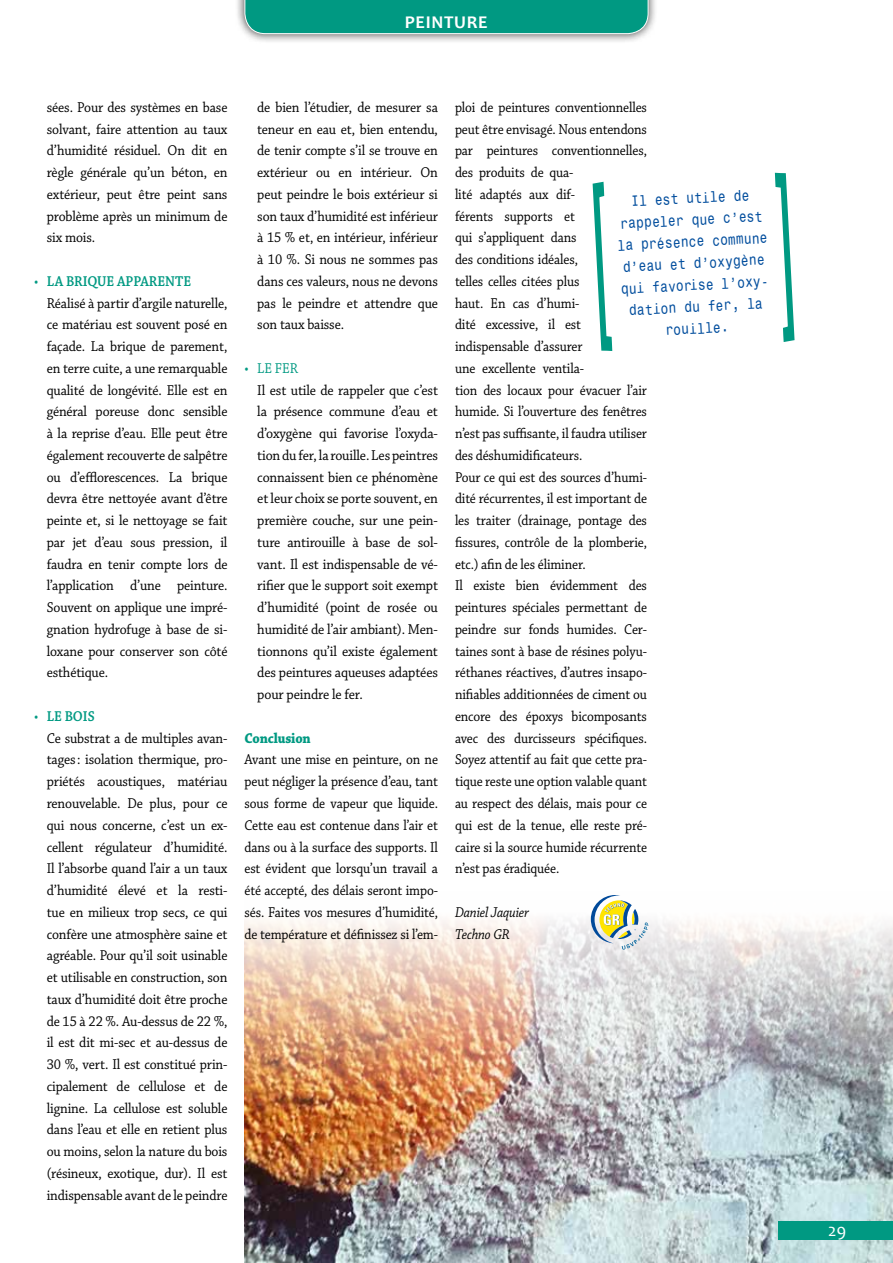
<style>
.page{position:relative;width:893px;height:1263px;background:#fff}
.page>*{position:absolute;margin:0;border:0;box-sizing:border-box;transform-origin:0 0}
.t1{font:700 18px "Candara";letter-spacing:.04em;color:#fff}
.t2{font:18px "Candara";color:#fff}
.t3{font:15px/21.8px "Chaparral Pro";letter-spacing:-.005em;color:#000;text-align:justify;scale:.92 1}
.t4{font:15px/21.8px "Chaparral Pro";letter-spacing:-.005em;color:#000;text-align:justify;scale:.9 1}
.t5{font:15px/21.8px "Chaparral Pro";letter-spacing:-.005em;color:#000;text-align:justify;scale:.93 1}
.t6{font:italic 15px/21.8px "Chaparral Pro";letter-spacing:-.01em;color:#000;scale:.9 1}
.t7{font:700 15px "Chaparral Pro";letter-spacing:-.01em;color:#009982;scale:.9 1}
.t8{font:15px "Chaparral Pro";color:#009982;scale:.92 1}
.t9{font:13.5px/21.8px "Monospace Typewriter";color:#004d9d;text-align:center}
.s1{color:#009982}
.s2{font-weight:600;color:#009982}
</style>
<div class="page">
<img style="left:244px;top:916px;width:649px;height:347px">
<div style="left:778px;top:1221px;width:115px;height:19px;background:#009982"></div>
<div style="left:235px;top:0;width:423px;height:44px;background:#000;opacity:.75"></div>
<div style="left:244px;top:0;width:405px;height:34px;background:#009982"></div>
<svg style="left:591px;top:895px;width:57px;height:55px"></svg>
<svg style="left:593px;top:182px;width:19px;height:169px"></svg>
<svg style="left:775px;top:173px;width:19px;height:169px"></svg>
<p class="t1" style="left:405px;top:11px;width:84px">PEINTURE</p>
<p class="t3" style="left:47px;top:97px;width:198px">sées. Pour des systèmes en base solvant, faire attention au taux d’humidité résiduel. On dit en règle générale qu’un béton, en extérieur, peut être peint sans problème après un minimum de six mois.</p>
<p class="t3" style="left:47px;top:271px;width:198px;text-align:left;text-indent:-13px"><span class="s1">•</span> <span class="s2">LA BRIQUE APPARENTE<br></span>Réalisé à partir d’argile naturelle, ce matériau est souvent posé en façade. La brique de parement, en terre cuite, a une remarquable qualité de longévité. Elle est en général poreuse donc sensible à la reprise d’eau. Elle peut être également recouverte de salpêtre ou d’efflorescences. La brique devra être nettoyée avant d’être peinte et, si le nettoyage se fait par jet d’eau sous pression, il faudra en tenir compte lors de l’application d’une peinture.<br>Souvent on applique une impré&shy;gnation hydrofuge à base de si&shy;loxane pour conserver son côté esthétique.</p>
<p class="t3" style="left:47px;top:706px;width:198px;text-align:left;text-indent:-13px"><span class="s1">•</span> <span class="s2">LE BOIS<br></span>Ce substrat a de multiples avan&shy;tages : isolation thermique, pro&shy;priétés acoustiques, matériau renouvelable. De plus, pour ce qui nous concerne, c’est un ex&shy;cellent régulateur d’humidité.<br>Il l’absorbe quand l’air a un taux d’humidité élevé et la resti&shy;tue en milieux trop secs, ce qui confère une atmosphère saine et agréable. Pour qu’il soit usinable et utilisable en construction, son taux d’humidité doit être proche de 15 à 22 %. Au-dessus de 22 %, il est dit mi-sec et au-dessus de<br>30 %, vert. Il est constitué prin&shy;cipalement de cellulose et de lignine. La cellulose est soluble dans l’eau et elle en retient plus ou moins, selon la nature du bois (résineux, exotique, dur). Il est indispensable avant de le peindre</p>
<p class="t3" style="left:257px;top:97px;width:198px">de bien l’étudier, de mesurer sa teneur en eau et, bien entendu, de tenir compte s’il se trouve en extérieur ou en intérieur. On peut peindre le bois extérieur si son taux d’humidité est inférieur à 15 % et, en intérieur, inférieur à 10 %. Si nous ne sommes pas dans ces valeurs, nous ne devons pas le peindre et attendre que son taux baisse.</p>
<p class="t8" style="left:244px;top:360px;width:60px">• LE FER</p>
<p class="t5" style="left:257px;top:380px;width:196px">Il est utile de rappeler que c’est la présence commune d’eau et d’oxygène qui favorise l’oxyda&shy;tion du fer, la rouille. Les peintres connaissent bien ce phénomène et leur choix se porte souvent, en première couche, sur une pein&shy;ture antirouille à base de sol&shy;vant. Il est indispensable de vé&shy;rifier que le support soit exempt d’humidité (point de rosée ou humidité de l’air ambiant). Men&shy;tionnons qu’il existe également des peintures aqueuses adaptées pour peindre le fer.</p>
<p class="t7" style="left:244px;top:729px;width:75px">Conclusion</p>
<p class="t4" style="left:244px;top:749px;width:216px">Avant une mise en peinture, on ne peut négliger la présence d’eau, tant sous forme de vapeur que liquide.<br>Cette eau est contenue dans l’air et dans ou à la surface des supports. Il est évident que lorsqu’un travail a été accepté, des délais seront impo&shy;sés. Faites vos mesures d’humidité, de température et définissez si l’em-</p>
<p class="t4" style="left:455px;top:97px;width:215px;text-align:left">ploi de peintures conventionnelles peut être envisagé. Nous entendons par peintures conventionnelles, des produits de qua-<br>lité adaptés aux dif-<br>férents supports et<br>qui s’appliquent dans<br>des conditions idéales,<br>telles celles citées plus<br>haut. En cas d’humi-<br>dité excessive, il est indispensable d’assurer<br>une excellente ventila-<br>tion des locaux pour évacuer l’air humide. Si l’ouverture des fenêtres n’est pas suffisante, il faudra utiliser des déshumidificateurs.<br>Pour ce qui est des sources d’humi&shy;dité récurrentes, il est important de les traiter (drainage, pontage des fissures, contrôle de la plomberie, etc.) afin de les éliminer.<br>Il existe bien évidemment des peintures spéciales permettant de peindre sur fonds humides. Cer&shy;taines sont à base de résines polyu&shy;réthanes réactives, d’autres insapo&shy;nifiables additionnées de ciment ou encore des époxys bicomposants avec des durcisseurs spécifiques.<br>Soyez attentif au fait que cette pra&shy;tique reste une option valable quant au respect des délais, mais pour ce qui est de la tenue, elle reste pré&shy;caire si la source humide récurrente n’est pas éradiquée.</p>
<p class="t6" style="left:455px;top:902px;width:84px">Daniel Jaquier<br>Techno GR</p>
<p class="t9" style="left:615px;top:191px;width:152px;rotate:-3deg">Il est utile de rappeler que c’est la présence commune d’eau et d’oxygène qui favorise l’oxy&shy;dation du fer, la rouille.</p>
<p class="t2" style="left:828px;top:1218px;width:20px">29</p>
</div>
